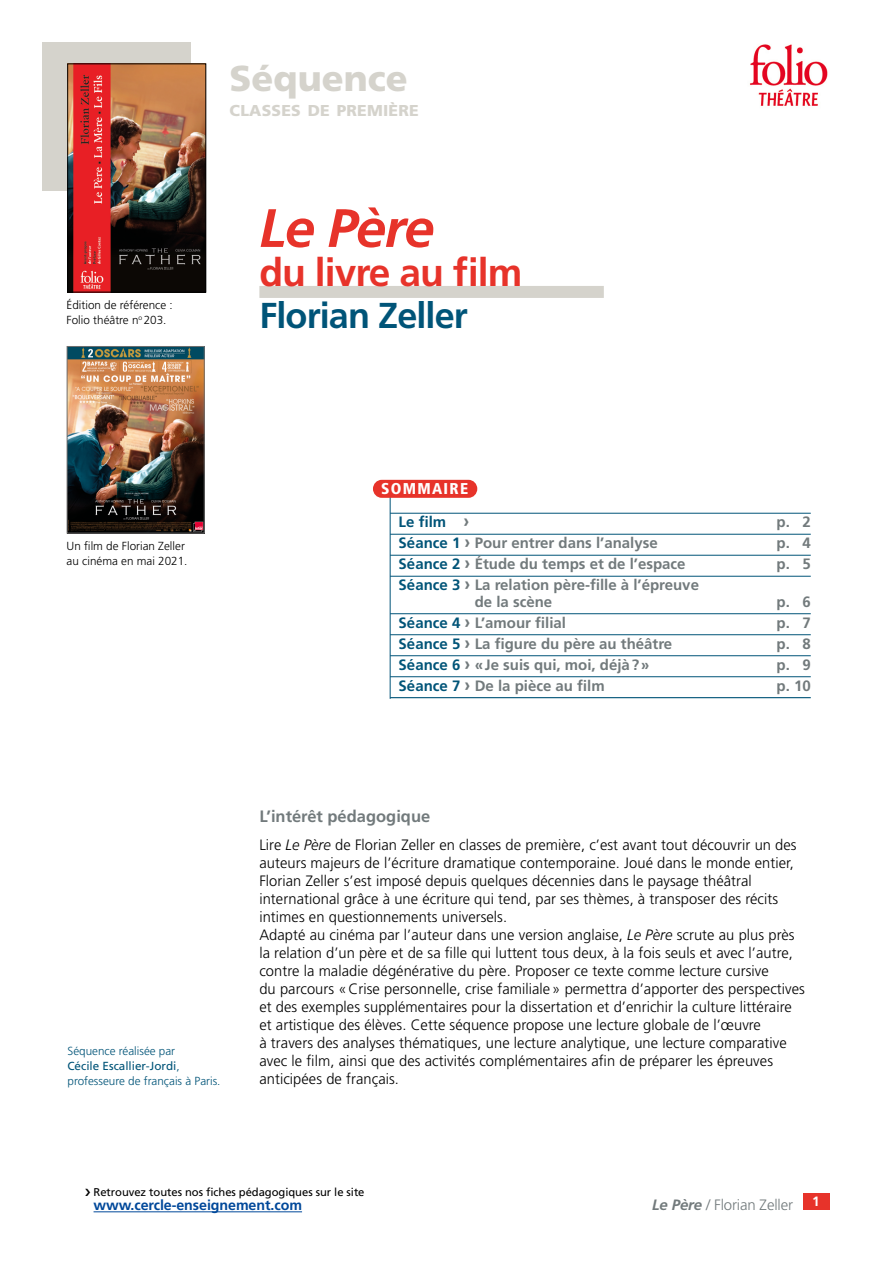
<style>
.page{position:relative;width:893px;height:1263px;background:#fff}
.page>*{position:absolute;margin:0;border:0;box-sizing:border-box;transform-origin:0 0}
.t1{font:italic 700 54px "Frutiger LT Std";letter-spacing:-.025em;color:#e7332a}
.t2{font:700 39px "Frutiger LT Std";letter-spacing:-.025em;color:#e7332a}
.t3{font:700 36px "Frutiger LT Std";letter-spacing:-.025em;color:#005478}
.t4{font:900 36px "Frutiger LT Std";color:#d5d3cc}
.Texte_Dominante-obje{font:700 16.5px "Frutiger LT Std";color:#727a7c}
.t5{font:900 15.75px "Frutiger LT Std";letter-spacing:.015em;color:#d5d3cc}
.t6{font:900 condensed 15.75px "Frutiger LT Std";letter-spacing:.08em;color:#fff}
.Intro_texte{font:300 15px/18px "Frutiger LT Std";letter-spacing:.005em;color:#000}
.Sommaire_A{font:700 15px/16.5px "Frutiger LT Std";color:#727a7c}
.t7{font:300 15px "Frutiger LT Std";letter-spacing:-.01em;color:#727a7c}
.Sommaire_A-2{font:700 15px "Frutiger LT Std";color:#005478}
.t8{font:700 14.25px "Frutiger LT Std";letter-spacing:-.005em;color:#00489a}
.t9{font:700 13.5px "Frutiger LT Std";color:#fff}
.référence{font:300 11.7px/15px "Frutiger LT Std";color:#000}
.référence-2{font:300 11.7px/15px "Frutiger LT Std";color:#005478}
.t10{font:11.25px "Frutiger LT Std";letter-spacing:-.005em;color:#000}
.s1{font-size:18px;color:#727a7c}
.s2{color:#005478}
.s3{font-size:18px}
.s4{font-weight:400}
.s5{font-style:italic}
.s6{font-weight:700;font-style:italic}
</style>
<div class="page">
<div style="left:43px;top:43px;width:148px;height:148px;background:#d5d3cc"></div>
<hr style="left:94px;top:1211px;width:208px;height:1px;background:#00489a">
<div style="left:803px;top:1193px;width:26px;height:17px;background:#e7332a"></div>
<div style="left:259px;top:286px;width:345px;height:12px;background:#d5d3cc"></div>
<hr style="left:390px;top:490px;width:1px;height:209px;background:#005478">
<hr style="left:390px;top:513px;width:421px;height:1px;background:#005478">
<hr style="left:390px;top:534px;width:421px;height:1px;background:#005478">
<hr style="left:390px;top:555px;width:421px;height:1px;background:#005478">
<hr style="left:390px;top:576px;width:421px;height:1px;background:#005478">
<hr style="left:390px;top:613px;width:421px;height:1px;background:#005478">
<hr style="left:390px;top:634px;width:421px;height:1px;background:#005478">
<hr style="left:390px;top:655px;width:421px;height:1px;background:#005478">
<hr style="left:390px;top:676px;width:421px;height:1px;background:#005478">
<hr style="left:390px;top:697px;width:421px;height:1px;background:#005478">
<div style="left:373px;top:480px;width:104px;height:18px;background:#e7332a;border-radius:9px"></div>
<img style="left:69px;top:66px;width:135px;height:224px">
<div style="left:67px;top:64px;width:139px;height:228px;border:1px solid #000"></div>
<img style="left:750px;top:44px;width:78px;height:62px">
<img style="left:69px;top:348px;width:133px;height:183px">
<div style="left:67px;top:346px;width:137px;height:187px;border:1px solid #706f6f"></div>
<p class="référence" style="left:67px;top:298px;width:108px">Édition de référence :<br>Folio théâtre n<sup>o</sup> 203.</p>
<p class="t4" style="left:230px;top:56px;width:180px">Séquence</p>
<p class="t5" style="left:230px;top:101px;width:191px">CLASSES DE PREMIÈRE</p>
<p class="t1" style="left:259px;top:196px;width:177px">Le Père</p>
<p class="t2" style="left:259px;top:249px;width:265px">du livre au film</p>
<p class="t3" style="left:259px;top:295px;width:210px">Florian Zeller</p>
<p class="référence" style="left:67px;top:539px;width:122px">Un film de Florian Zeller au cinéma en mai 2021.</p>
<p class="t6" style="left:381px;top:479px;width:88px">SOMMAIRE</p>
<p class="Sommaire_A-2" style="left:399px;top:513px;width:72px">Le film <span class="s1">›</span></p>
<p class="Sommaire_A" style="left:777px;top:514px;width:36px">p. 2</p>
<p class="Sommaire_A" style="left:399px;top:535px;width:261px"><span class="s2">Séance 1</span> <span class="s3">›</span> Pour entrer dans l’analyse</p>
<p class="Sommaire_A" style="left:777px;top:535px;width:36px">p. 4</p>
<p class="Sommaire_A" style="left:399px;top:556px;width:288px"><span class="s2">Séance 2</span> <span class="s3">›</span> Étude du temps et de l’espace</p>
<p class="Sommaire_A" style="left:777px;top:556px;width:36px">p. 5</p>
<p class="Sommaire_A" style="left:475px;top:577px;width:226px;text-indent:-76px"><span class="s2">Séance 3</span> <span class="s3">›</span> La relation père-fille à l’épreuve de la scène</p>
<p class="Sommaire_A" style="left:777px;top:593px;width:36px">p. 6</p>
<p class="Sommaire_A" style="left:399px;top:614px;width:169px"><span class="s2">Séance 4</span> <span class="s3">›</span> L’amour filial</p>
<p class="Sommaire_A" style="left:777px;top:614px;width:36px">p. 7</p>
<p class="Sommaire_A" style="left:399px;top:635px;width:275px"><span class="s2">Séance 5</span> <span class="s3">›</span> La figure du père au théâtre</p>
<p class="Sommaire_A" style="left:777px;top:635px;width:36px">p. 8</p>
<p class="Sommaire_A" style="left:399px;top:656px;width:252px"><span class="s2">Séance 6</span> <span class="s3">›</span> «Je suis qui, moi, déjà?»</p>
<p class="Sommaire_A" style="left:777px;top:656px;width:36px">p. 9</p>
<p class="Sommaire_A" style="left:399px;top:678px;width:208px"><span class="s2">Séance 7</span> <span class="s3">›</span> De la pièce au film</p>
<p class="Sommaire_A" style="left:777px;top:678px;width:36px">p. 10</p>
<p class="référence-2" style="left:68px;top:1043px;width:154px">Séquence réalisée par<br><span class="s4">Cécile Escallier-Jordi</span>, professeure de français à Paris.</p>
<p class="Texte_Dominante-obje" style="left:259px;top:806px;width:172px">L’intérêt pédagogique</p>
<p class="Intro_texte" style="left:259px;top:836px;width:539px">Lire <span class="s5">Le Père</span> de Florian Zeller en classes de première, c’est avant tout découvrir un des auteurs majeurs de l’écriture dramatique contemporaine. Joué dans le monde entier, Florian Zeller s’est imposé depuis quelques décennies dans le paysage théâtral international grâce à une écriture qui tend, par ses thèmes, à transposer des récits intimes en questionnements universels.</p>
<p class="Intro_texte" style="left:259px;top:926px;width:547px">Adapté au cinéma par l’auteur dans une version anglaise, <span class="s5">Le Père</span> scrute au plus près la relation d’un père et de sa fille qui luttent tous deux, à la fois seuls et avec l’autre, contre la maladie dégénérative du père. Proposer ce texte comme lecture cursive<br>du parcours «Crise personnelle, crise familiale» permettra d’apporter des perspectives et des exemples supplémentaires pour la dissertation et d’enrichir la culture littéraire et artistique des élèves. Cette séquence propose une lecture globale de l’œuvre<br>à travers des analyses thématiques, une lecture analytique, une lecture comparative avec le film, ainsi que des activités complémentaires afin de préparer les épreuves anticipées de français.</p>
<p class="t10" style="left:94px;top:1186px;width:273px">Retrouvez toutes nos fiches pédagogiques sur le site</p>
<p class="t8" style="left:94px;top:1197px;width:210px">www.cercle-enseignement.com</p>
<p class="t9" style="left:812px;top:1194px;width:9px">1</p>
<p class="t7" style="left:652px;top:1197px;width:142px"><span class="s6">Le Père</span> / Florian Zeller</p>
</div>
